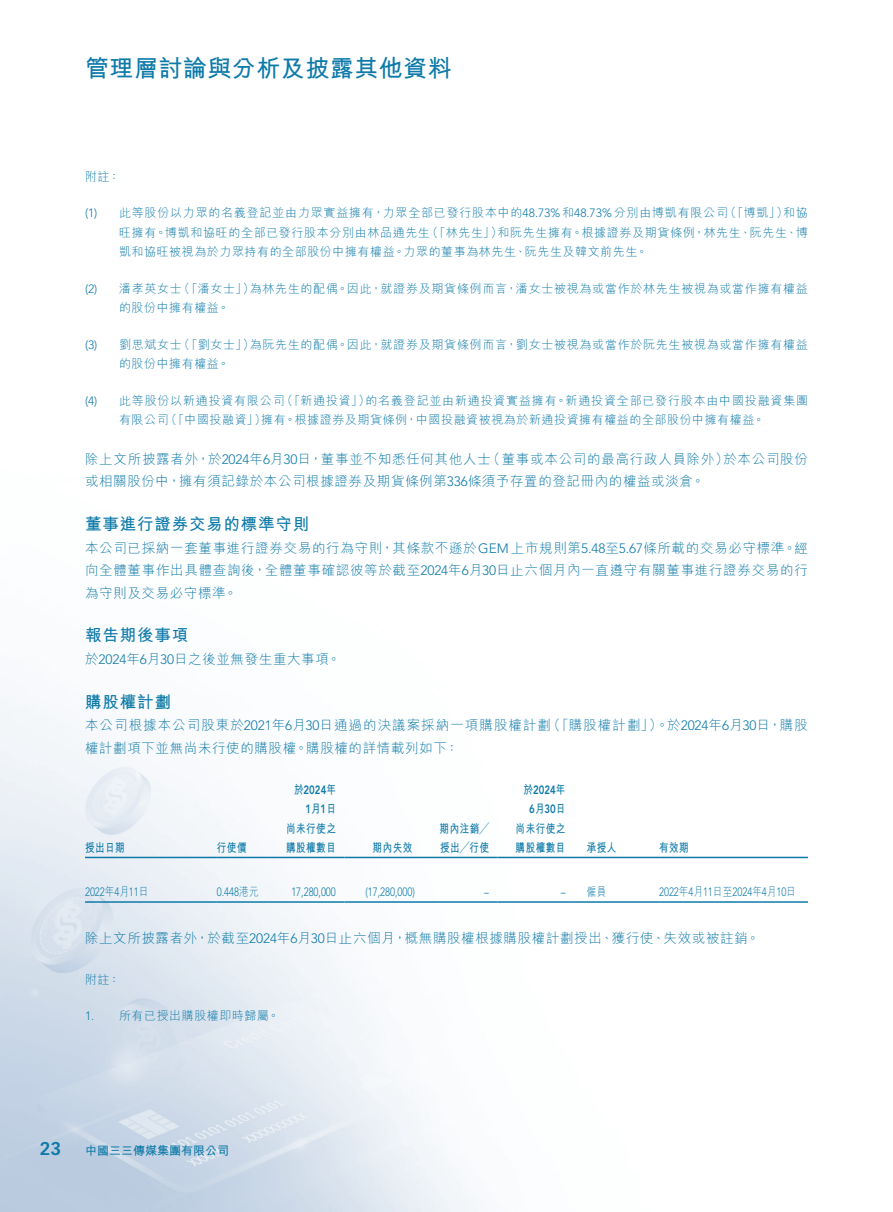
<style>
.page{position:relative;width:893px;height:1212px;background:#fff}
.page>*{position:absolute;margin:0;border:0;box-sizing:border-box;transform-origin:0 0}
.t1{font:700 24px "M Hei HK";letter-spacing:.02em;color:#0e7aa9}
.t2{font:700 18px "Vectora LT Std";color:#0e7aa9}
.t3{font:700 16.5px "M Hei HK";letter-spacing:.05em;color:#0e7aa9}
.t4{font:300 13.5px/22.5px "M Hei HK";letter-spacing:.045em;color:#0e7aa9}
.t5{font:300 13.5px/22.5px "M Hei HK";letter-spacing:.075em;color:#0e7aa9}
.t6{font:300 12px/19.5px "M Hei HK";letter-spacing:.06em;color:#0e7aa9}
.t7{font:300 12px "Avenir LT Std";letter-spacing:-.005em;color:#0e7aa9;scale:.8 1}
.t8{font:700 12px/19.5px "M Hei HK";letter-spacing:.05em;color:#0e7aa9;text-align:right;scale:.8 1}
.t9{font:800 12px/19.5px "Avenir LT Std";color:#0e7aa9;text-align:center;scale:.8 1}
.t10{font:300 12px "Avenir LT Std";letter-spacing:-.005em;color:#0e7aa9}
.t11{font:700 12px "M Hei HK";color:#0e7aa9}
.t12{font:300 12px "M Hei HK";letter-spacing:.06em;color:#0e7aa9;scale:.8 1}
.s1{font-family:"Avenir LT Std"}
.s2{font-family:"M Hei HK";font-weight:700}
.s3{font-family:"Avenir LT Std";font-weight:800}
.s4{font-family:"M Hei HK"}
</style>
<div class="page">
<img style="left:0;top:698px;width:808px;height:514px">
<hr style="left:85px;top:857px;width:132px;height:1px;background:#0e7aa9">
<hr style="left:217px;top:857px;width:51px;height:1px;background:#0e7aa9">
<hr style="left:268px;top:857px;width:76px;height:1px;background:#0e7aa9">
<hr style="left:344px;top:857px;width:77px;height:1px;background:#0e7aa9">
<hr style="left:421px;top:857px;width:76px;height:1px;background:#0e7aa9">
<hr style="left:497px;top:857px;width:77px;height:1px;background:#0e7aa9">
<hr style="left:574px;top:857px;width:85px;height:1px;background:#0e7aa9">
<hr style="left:659px;top:857px;width:149px;height:1px;background:#0e7aa9">
<hr style="left:85px;top:901px;width:132px;height:2px;background:#0e7aa9">
<hr style="left:217px;top:901px;width:51px;height:2px;background:#0e7aa9">
<hr style="left:268px;top:901px;width:76px;height:2px;background:#0e7aa9">
<hr style="left:344px;top:901px;width:77px;height:2px;background:#0e7aa9">
<hr style="left:421px;top:901px;width:76px;height:2px;background:#0e7aa9">
<hr style="left:497px;top:901px;width:77px;height:2px;background:#0e7aa9">
<hr style="left:574px;top:901px;width:85px;height:2px;background:#0e7aa9">
<hr style="left:659px;top:901px;width:149px;height:2px;background:#0e7aa9">
<h1 class="t1" style="left:85px;top:51px;width:368px">管理層討論與分析及披露其他資料</h1>
<p class="t6" style="left:85px;top:166px;width:37px">附註：</p>
<p class="t10" style="left:85px;top:206px;width:14px">1( )</p>
<p class="t6" style="left:119px;top:203px;width:610px">此等股份以力眾的名義登記並由力眾實益擁有，力眾全部已發行股本中的<span class="s1">48.73%</span> 和<span class="s1">48.73%</span> 分別由博凱有限公司</p>
<p class="t6" style="left:724px;top:203px;width:65px">（「博凱」）</p>
<p class="t6" style="left:783px;top:203px;width:26px">和協</p>
<p class="t10" style="left:85px;top:282px;width:14px">2( )</p>
<p class="t6" style="left:119px;top:222px;width:530px">旺擁有。博凱和協旺的全部已發行股本分別由林品通先生<br>凱和協旺被視為於力眾持有的全部股份中擁有權益。力眾的董事為林先生、阮先生及韓文前先生。</p>
<p class="t6" style="left:250px;top:278px;width:560px">為林先生的配偶。因此，就證券及期貨條例而言，潘女士被視為或當作於林先生被視為或當作擁有權益</p>
<p class="t6" style="left:498px;top:222px;width:312px">和阮先生擁有。根據證券及期貨條例，林先生、阮先生、博</p>
<p class="t6" style="left:426px;top:222px;width:78px">（「林先生」）</p>
<p class="t6" style="left:178px;top:278px;width:78px">（「潘女士」）</p>
<p class="t6" style="left:119px;top:278px;width:64px">潘孝英女士</p>
<p class="t6" style="left:119px;top:298px;width:112px">的股份中擁有權益。</p>
<p class="t10" style="left:85px;top:338px;width:14px">3( )</p>
<p class="t6" style="left:250px;top:334px;width:560px">為阮先生的配偶。因此，就證券及期貨條例而言，劉女士被視為或當作於阮先生被視為或當作擁有權益</p>
<p class="t6" style="left:178px;top:334px;width:78px">（「劉女士」）</p>
<p class="t6" style="left:119px;top:334px;width:64px">劉思斌女士</p>
<p class="t6" style="left:119px;top:354px;width:112px">的股份中擁有權益。</p>
<p class="t10" style="left:85px;top:394px;width:14px">4( )</p>
<p class="t6" style="left:365px;top:390px;width:444px">的名義登記並由新通投資實益擁有。新通投資全部已發行股本由中國投融資集團</p>
<p class="t6" style="left:281px;top:390px;width:91px">（「新通投資」）</p>
<p class="t6" style="left:119px;top:390px;width:167px">此等股份以新通投資有限公司</p>
<p class="t6" style="left:261px;top:410px;width:505px">擁有。根據證券及期貨條例，中國投融資被視為於新通投資擁有權益的全部股份中擁有權益。</p>
<p class="t6" style="left:165px;top:410px;width:103px">（「中國投融資」）</p>
<p class="t6" style="left:119px;top:410px;width:51px">有限公司</p>
<p class="t4" style="left:487px;top:447px;width:243px">（董事或本公司的最高行政人員除外）</p>
<p class="t4" style="left:85px;top:447px;width:621px">除上文所披露者外，於<span class="s1">2024</span>年月<span class="s1">6 30</span>日，董事並不知悉任何其他人士<br>或相關股份中，擁有須記錄於本公司根據證券及期貨條例第<span class="s1">336</span>條須予存置的登記冊內的權益或淡倉。</p>
<h3 class="t3" style="left:85px;top:512px;width:226px">董事進行證券交易的標準守則</h3>
<p class="t4" style="left:85px;top:536px;width:724px;text-align:justify">本公司已採納一套董事進行證券交易的行為守則，其條款不遜於<span class="s1">GEM</span>上市規則第<span class="s1">5.48</span>至<span class="s1">5.67</span>條所載的交易必守標準。經向全體董事作出具體查詢後，全體董事確認彼等於截至<span class="s1">2024</span>年月<span class="s1">6 30</span>日止六個月內一直遵守有關董事進行證券交易的行為守則及交易必守標準。</p>
<h3 class="t3" style="left:85px;top:623px;width:105px">報告期後事項</h3>
<p class="t4" style="left:85px;top:647px;width:257px">於<span class="s1">2024</span>年月<span class="s1">6 30</span>日之後並無發生重大事項。</p>
<h3 class="t3" style="left:85px;top:690px;width:87px">購股權計劃</h3>
<p class="t5" style="left:547px;top:714px;width:262px">（「購股權計劃」）。於<span class="s1">2024</span>年月<span class="s1">6 30</span>日，購股</p>
<p class="t4" style="left:723px;top:447px;width:86px">於本公司股份</p>
<p class="t5" style="left:85px;top:714px;width:468px">本公司根據本公司股東於<span class="s1">2021</span>年月<span class="s1">6 30</span>日通過的決議案採納一項購股權計劃權計劃項下並無尚未行使的購股權。購股權的詳情載列如下：</p>
<p class="t8" style="left:85px;top:837px;width:51px">授出日期</p>
<p class="t8" style="left:217px;top:837px;width:39px">行使價</p>
<p class="t9" style="left:294px;top:780px;width:54px"><span class="s2">於</span>2024<span class="s2">年</span></p>
<p class="t8" style="left:286px;top:798px;width:64px">月<span class="s3">1</span> 日<span class="s3">1<br></span>尚未行使之</p>
<p class="t8" style="left:286px;top:837px;width:64px">購股權數目</p>
<p class="t8" style="left:373px;top:837px;width:51px">期內失效</p>
<p class="t8" style="left:440px;top:817px;width:63px;text-align:left">期內注銷╱授出╱行使</p>
<p class="t9" style="left:524px;top:780px;width:54px"><span class="s2">於</span>2024<span class="s2">年月</span>6 30<span class="s2">日</span></p>
<p class="t8" style="left:516px;top:817px;width:64px">尚未行使之</p>
<p class="t8" style="left:516px;top:837px;width:64px">購股權數目</p>
<p class="t8" style="left:587px;top:837px;width:39px">承授人</p>
<p class="t8" style="left:659px;top:837px;width:39px">有效期</p>
<p class="t7" style="left:85px;top:884px;width:81px">2022<span class="s4">年月</span>4 11<span class="s4">日</span></p>
<p class="t4" style="left:85px;top:927px;width:676px">除上文所披露者外，於截至<span class="s1">2024</span>年月<span class="s1">6 30</span>日止六個月，概無購股權根據購股權計劃授出、獲行使、失效或被註銷。</p>
<p class="t6" style="left:85px;top:969px;width:37px">附註：</p>
<p class="t6" style="left:119px;top:1006px;width:162px">所有已授出購股權即時歸屬。</p>
<p class="t7" style="left:659px;top:884px;width:173px">2022<span class="s4">年月</span>4 11<span class="s4">日至</span>2024<span class="s4">年月</span>4 10<span class="s4">日</span></p>
<p class="t7" style="left:217px;top:884px;width:54px">0.448<span class="s4">港元</span></p>
<p class="t12" style="left:587px;top:885px;width:26px">僱員</p>
<p class="t7" style="left:365px;top:884px;width:63px">(17,280,000)</p>
<p class="t7" style="left:484px;top:884px;width:8px">–</p>
<p class="t7" style="left:561px;top:884px;width:8px">–</p>
<p class="t7" style="left:291px;top:884px;width:57px">17,280,000</p>
<p class="t10" style="left:85px;top:1009px;width:11px">1.</p>
<h2 class="t2" style="left:40px;top:1137px;width:23px">23</h2>
<p class="t11" style="left:85px;top:1141px;width:145px">中國三三傳媒集團有限公司</p>
</div>
